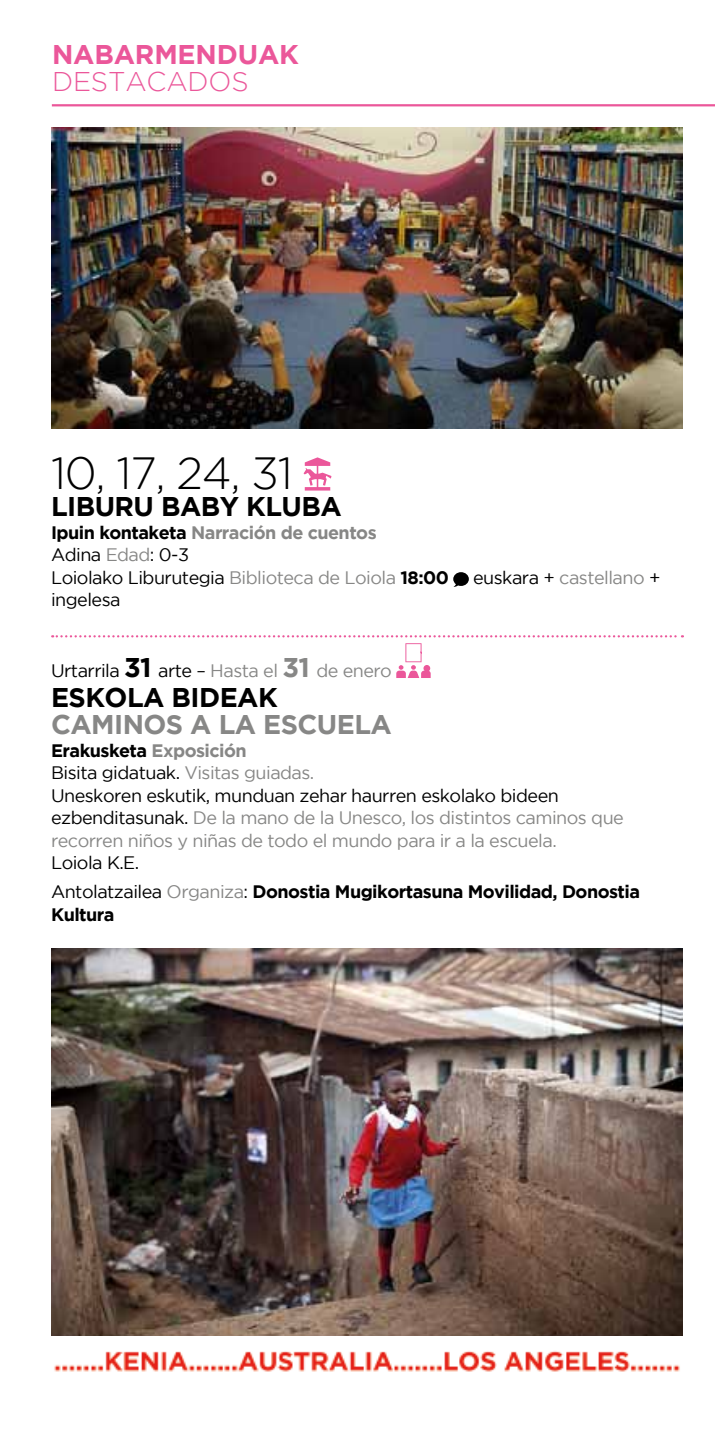
<style>
.page{position:relative;width:715px;height:1436px;background:#fff}
.page>*{position:absolute;margin:0;border:0;box-sizing:border-box;transform-origin:0 0}
.t1{font:300 45px "Gotham";letter-spacing:-.03em;color:#000}
.t2{font:700 27px "Gotham";letter-spacing:-.02em;color:#000}
.t3{font:700 27px "Gotham";letter-spacing:-.02em;color:#878786}
.t4{font:700 27px "Gotham";color:#eb579a}
.t5{font:300 27px "Gotham";letter-spacing:-.005em;color:#eb579a}
.t6{font:18px/22.5px "Gotham";letter-spacing:-.03em;color:#878786}
.t7{font:18px/22.5px "Gotham";letter-spacing:-.03em;color:#000}
.t8{font:700 18px/28.8px "Gotham";letter-spacing:-.03em;color:#000}
.s1{font-weight:700}
.s2{font-weight:700;color:#878786}
.s3{color:#878786}
.s4{color:#000}
.s5{font-weight:700;font-size:27px}
.s6{font-weight:700;font-size:27px;color:#878786}
.s7{font-weight:700;color:#000}
.s8{font-weight:400}
.s9{font-weight:400;color:#878786}
</style>
<div class="page">
<hr style="left:52px;top:104px;width:662px;height:2px;background:#eb579a">
<svg style="left:52px;top:635px;width:630px;height:2px"></svg>
<svg style="left:303px;top:457px;width:28px;height:33px"></svg>
<svg style="left:453px;top:572px;width:15px;height:15px"></svg>
<svg style="left:396px;top:643px;width:34px;height:35px"></svg>
<img style="left:51px;top:948px;width:631px;height:387px">
<img style="left:51px;top:128px;width:631px;height:300px">
<img style="left:51px;top:1335px;width:631px;height:37px">
<h2 class="t4" style="left:52px;top:39px;width:84px">nabarmenduak</h2>
<h2 class="t5" style="left:52px;top:67px;width:198px">D ESTACADOS</h2>
<h1 class="t1" style="left:51px;top:448px;width:243px">10, 17, 24, 31</h1>
<h2 class="t2" style="left:51px;top:491px;width:292px">LIBURU BABY KLUBA</h2>
<p class="t7" style="left:51px;top:521px;width:399px"><span class="s1">Ipuin kontaketa</span> <span class="s2">Narración de cuentos<br></span>Adina <span class="s3">Edad</span>: 0-3<br>Loiolako Liburutegia <span class="s3">Biblioteca de Loiola</span> <span class="s1">18:00</span></p>
<p class="t7" style="left:51px;top:588px;width:71px">ingelesa</p>
<p class="t6" style="left:473px;top:566px;width:189px"><span class="s4">euskara +</span> castellano <span class="s4">+</span></p>
<p class="t7" style="left:51px;top:659px;width:342px">Urtarrila <span class="s5">31</span> arte – <span class="s3">Hasta el</span> <span class="s6">31</span> <span class="s3">de enero</span></p>
<h2 class="t2" style="left:51px;top:682px;width:228px">ESKOLA BIDEAK</h2>
<h2 class="t3" style="left:51px;top:709px;width:342px">CAMINOS A LA ESCUELA</h2>
<p class="t6" style="left:51px;top:738px;width:574px"><span class="s7">Erakusketa</span> <span class="s1">Exposición<br></span><span class="s4">Bisita gidatuak.</span> Visitas guiadas.<br><span class="s4">Uneskoren eskutik, munduan zehar haurren eskolako bideen ezbenditasunak.</span> De la mano de la Unesco, los distintos caminos que recorren niños y niñas de todo el mundo para ir a la escuela.</p>
<p class="t8" style="left:51px;top:848px;width:590px"><span class="s8">Loiola K.E.<br>Antolatzailea</span> <span class="s9">Organiza</span><span class="s8">:</span> Donostia Mugikortasuna Movilidad, Donostia</p>
<p class="t8" style="left:51px;top:899px;width:65px">Kultura</p>
</div>
